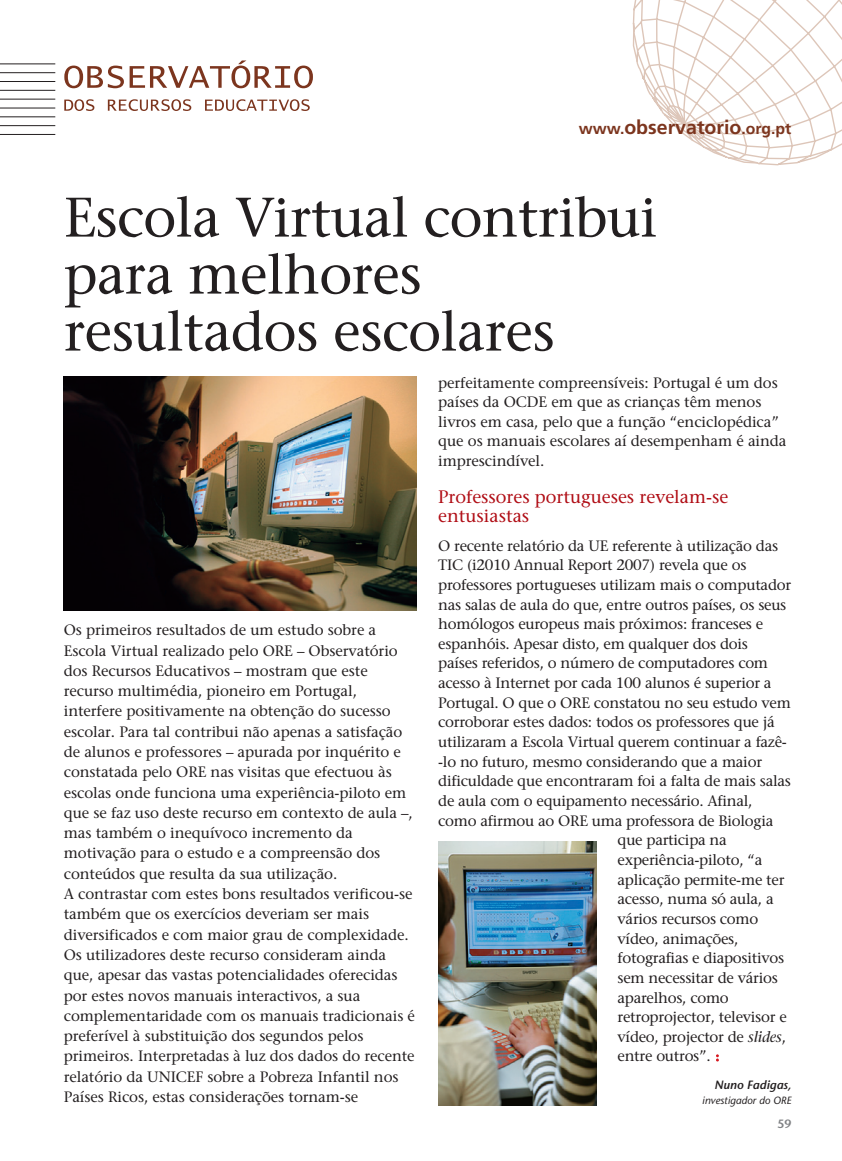
<style>
.page{position:relative;width:842px;height:1161px;background:#fff}
.page>*{position:absolute;margin:0;border:0;box-sizing:border-box;transform-origin:0 0}
.t1{font:55.5px/57px "Stone Serif";letter-spacing:-.01em;color:#231f20}
.t2{font:700 19.5px "Frutiger";color:#7c351e}
.t3{font:18px/19.6px "Stone Serif";color:#b00d15}
.t4{font:15px/20.2px "Stone Serif";letter-spacing:-.005em;color:#231f20}
.t5{font:italic 600 12px "Stone Sans";color:#231f20}
.t6{font:600 12px "Stone Sans";color:#808285}
.t7{font:italic 10.5px "Stone Sans";color:#231f20}
.s1{font-size:15.75px}
.s2{font-style:italic}
</style>
<div class="page">
<svg style="left:716px;top:1054px;width:2px;height:7px"></svg>
<img style="left:64px;top:377px;width:353px;height:233px">
<img style="left:438px;top:841px;width:158px;height:265px">
<svg style="left:632px;top:0;width:210px;height:166px"></svg>
<svg style="left:64px;top:66px;width:60px;height:22px"></svg>
<svg style="left:130px;top:60px;width:183px;height:28px"></svg>
<svg style="left:64px;top:99px;width:30px;height:12px"></svg>
<svg style="left:108px;top:99px;width:83px;height:12px"></svg>
<svg style="left:205px;top:99px;width:105px;height:12px"></svg>
<hr style="left:0;top:64px;width:55px;height:1px;background:#231f20">
<hr style="left:0;top:72px;width:55px;height:1px;background:#231f20">
<hr style="left:0;top:81px;width:55px;height:1px;background:#231f20">
<hr style="left:0;top:90px;width:55px;height:1px;background:#231f20">
<hr style="left:0;top:99px;width:55px;height:1px;background:#231f20">
<hr style="left:0;top:108px;width:55px;height:1px;background:#231f20">
<hr style="left:0;top:117px;width:55px;height:1px;background:#231f20">
<hr style="left:0;top:125px;width:55px;height:1px;background:#231f20">
<hr style="left:0;top:134px;width:55px;height:1px;background:#231f20">
<h2 class="t2" style="left:579px;top:120px;width:214px"><span class="s1">www.</span>observatorio<span class="s1">.org.pt</span></h2>
<h1 class="t1" style="left:64px;top:195px;width:595px">Escola Virtual contribui para melhores resultados escolares</h1>
<p class="t4" style="left:64px;top:621px;width:352px">Os primeiros resultados de um estudo sobre a Escola Virtual realizado pelo ORE – Observatório dos Recursos Educativos – mostram que este recurso multimédia, pioneiro em Portugal, interfere positivamente na obtenção do sucesso escolar. Para tal contribui não apenas a satisfação de alunos e professores – apurada por inquérito e constatada pelo ORE nas visitas que efectuou às escolas onde funciona uma experiência-piloto em que se faz uso deste recurso em contexto de aula –, mas também o inequívoco incremento da motivação para o estudo e a compreensão dos conteúdos que resulta da sua utilização.<br>A contrastar com estes bons resultados verificou-se também que os exercícios deveriam ser mais diversificados e com maior grau de complexidade.<br>Os utilizadores deste recurso consideram ainda que, apesar das vastas potencialidades oferecidas por estes novos manuais interactivos, a sua complementaridade com os manuais tradicionais é preferível à substituição dos segundos pelos primeiros. Interpretadas à luz dos dados do recente relatório da UNICEF sobre a Pobreza Infantil nos Países Ricos, estas considerações tornam-se</p>
<p class="t4" style="left:438px;top:374px;width:350px;line-height:19.6px">perfeitamente compreensíveis: Portugal é um dos países da OCDE em que as crianças têm menos livros em casa, pelo que a função “enciclopédica” que os manuais escolares aí desempenham é ainda imprescindível.</p>
<p class="t3" style="left:438px;top:489px;width:291px">Professores portugueses revelam-se entusiastas</p>
<p class="t4" style="left:438px;top:537px;width:341px">O recente relatório da UE referente à utilização das</p>
<p class="t4" style="left:438px;top:556px;width:310px">TIC (i2010 Annual Report 2007) revela que os</p>
<p class="t4" style="left:438px;top:576px;width:354px">professores portugueses utilizam mais o computador</p>
<p class="t4" style="left:438px;top:596px;width:349px">nas salas de aula do que, entre outros países, os seus</p>
<p class="t4" style="left:438px;top:615px;width:326px">homólogos europeus mais próximos: franceses e</p>
<p class="t4" style="left:438px;top:635px;width:311px">espanhóis. Apesar disto, em qualquer dos dois</p>
<p class="t4" style="left:438px;top:655px;width:331px">países referidos, o número de computadores com</p>
<p class="t4" style="left:438px;top:674px;width:335px">acesso à Internet por cada 100 alunos é superior a</p>
<p class="t4" style="left:438px;top:694px;width:354px">Portugal. O que o ORE constatou no seu estudo vem</p>
<p class="t4" style="left:438px;top:714px;width:338px">corroborar estes dados: todos os professores que já</p>
<p class="t4" style="left:438px;top:733px;width:350px">utilizaram a Escola Virtual querem continuar a fazê-</p>
<p class="t4" style="left:438px;top:753px;width:325px">-lo no futuro, mesmo considerando que a maior</p>
<p class="t4" style="left:438px;top:773px;width:354px">dificuldade que encontraram foi a falta de mais salas</p>
<p class="t4" style="left:438px;top:792px;width:316px">de aula com o equipamento necessário. Afinal,</p>
<p class="t4" style="left:438px;top:812px;width:336px">como afirmou ao ORE uma professora de Biologia</p>
<p class="t4" style="left:617px;top:832px;width:111px">que participa na</p>
<p class="t4" style="left:617px;top:851px;width:146px">experiência-piloto, “a</p>
<p class="t4" style="left:617px;top:871px;width:168px">aplicação permite-me ter</p>
<p class="t4" style="left:617px;top:891px;width:158px">acesso, numa só aula, a</p>
<p class="t4" style="left:617px;top:910px;width:142px">vários recursos como</p>
<p class="t4" style="left:617px;top:930px;width:122px">vídeo, animações,</p>
<p class="t4" style="left:617px;top:949px;width:168px">fotografias e diapositivos</p>
<p class="t4" style="left:617px;top:969px;width:162px">sem necessitar de vários</p>
<p class="t4" style="left:617px;top:989px;width:113px">aparelhos, como</p>
<p class="t4" style="left:617px;top:1008px;width:171px">retroprojector, televisor e</p>
<p class="t4" style="left:617px;top:1028px;width:170px">vídeo, projector de <span class="s2">slides</span>,</p>
<p class="t4" style="left:617px;top:1048px;width:95px">entre outros”.</p>
<p class="t5" style="left:714px;top:1080px;width:78px">Nuno Fadigas,</p>
<p class="t7" style="left:702px;top:1096px;width:90px">investigador do ORE</p>
<p class="t6" style="left:777px;top:1119px;width:15px">59</p>
</div>
